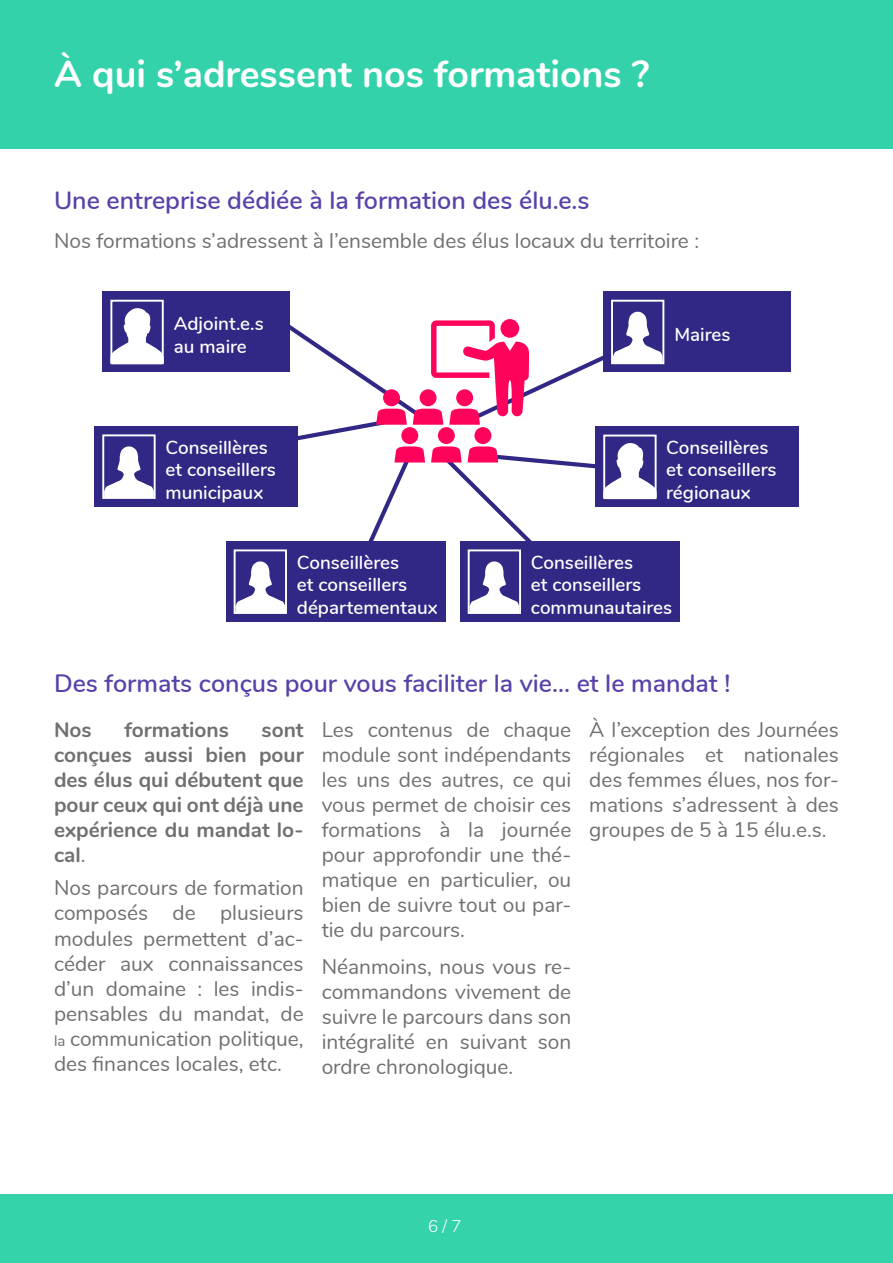
<style>
.page{position:relative;width:893px;height:1263px;background:#fff}
.page>*{position:absolute;margin:0;border:0;box-sizing:border-box;transform-origin:0 0}
.GRAND_titres{font:700 37.65px "Nunito";color:#fff}
.t1{font:600 25.05px "Nunito";color:#5a41a9}
.t2{font:20.85px/25px "Nunito";color:#707070;text-align:justify}
.t3{font:700 20.85px/25px "Nunito";color:#707070;text-align:justify}
.t4{font:600 18.75px "Nunito";color:#fff}
.t5{font:300 16.8px "Nunito";color:#fff}
.s1{font-weight:400}
.s2{font-size:15px}
</style>
<div class="page">
<div style="left:0;top:1194px;width:893px;height:69px;background:#35d3aa"></div>
<div style="left:603px;top:292px;width:187px;height:80px;background:#302884"></div>
<div style="left:103px;top:292px;width:187px;height:80px;background:#302884"></div>
<svg style="left:113px;top:308px;width:48px;height:53px"></svg>
<div style="left:110px;top:300px;width:54px;height:64px;border:2px solid #fff"></div>
<div style="left:95px;top:427px;width:203px;height:80px;background:#302884"></div>
<svg style="left:105px;top:446px;width:48px;height:50px"></svg>
<div style="left:102px;top:434px;width:54px;height:65px;border:2px solid #fff"></div>
<div style="left:595px;top:427px;width:203px;height:80px;background:#302884"></div>
<div style="left:611px;top:300px;width:53px;height:64px;border:2px solid #fff"></div>
<div style="left:226px;top:542px;width:219px;height:80px;background:#302884"></div>
<div style="left:460px;top:542px;width:219px;height:80px;background:#302884"></div>
<svg style="left:237px;top:561px;width:47px;height:50px"></svg>
<div style="left:234px;top:549px;width:53px;height:65px;border:2px solid #fff"></div>
<svg style="left:471px;top:561px;width:47px;height:50px"></svg>
<div style="left:468px;top:549px;width:53px;height:65px;border:2px solid #fff"></div>
<svg style="left:272px;top:312px;width:391px;height:240px"></svg>
<div style="left:603px;top:435px;width:54px;height:64px;border:2px solid #fff"></div>
<div style="left:0;top:0;width:893px;height:148px;background:#34d2aa"></div>
<p class="GRAND_titres" style="left:54px;top:46px;width:597px">À qui s’adressent nos formations ?</p>
<p class="t1" style="left:54px;top:182px;width:537px">Une entreprise dédiée à la formation des élu.e.s</p>
<p class="t2" style="left:54px;top:227px;width:647px">Nos formations s’adressent à l’ensemble des élus locaux du territoire :</p>
<p class="t4" style="left:174px;top:310px;width:92px">Adjoint.e.s</p>
<p class="t4" style="left:174px;top:332px;width:75px">au maire</p>
<p class="t4" style="left:166px;top:433px;width:104px">Conseillères</p>
<p class="t4" style="left:166px;top:456px;width:112px">et conseillers</p>
<p class="t4" style="left:166px;top:478px;width:99px">municipaux</p>
<p class="t4" style="left:297px;top:548px;width:104px">Conseillères</p>
<p class="t4" style="left:297px;top:571px;width:112px">et conseillers</p>
<p class="t4" style="left:297px;top:593px;width:142px">départementaux</p>
<p class="t4" style="left:674px;top:321px;width:58px">Maires</p>
<p class="t4" style="left:666px;top:433px;width:104px">Conseillères</p>
<p class="t4" style="left:666px;top:456px;width:112px">et conseillers</p>
<p class="t4" style="left:666px;top:478px;width:86px">régionaux</p>
<p class="t4" style="left:531px;top:548px;width:104px">Conseillères</p>
<p class="t4" style="left:531px;top:571px;width:112px">et conseillers</p>
<p class="t4" style="left:531px;top:593px;width:143px">communautaires</p>
<p class="t1" style="left:54px;top:665px;width:678px">Des formats conçus pour vous faciliter la vie... et le mandat !</p>
<p class="t3" style="left:54px;top:716px;width:39px">Nos</p>
<p class="t3" style="left:125px;top:716px;width:106px">formations</p>
<p class="t3" style="left:54px;top:716px;width:251px;text-indent:208px">sont conçues aussi bien pour des élus qui débutent que pour ceux qui ont déjà une expérience du mandat lo&shy;cal<span class="s1">.</span></p>
<p class="t2" style="left:54px;top:874px;width:251px">Nos parcours de formation composés de plusieurs modules permettent d’ac&shy;céder aux connaissances d’un domaine : les indis&shy;pensables du mandat, de <span class="s2">la</span> communication politique, des finances locales, etc.</p>
<p class="t2" style="left:322px;top:716px;width:251px">Les contenus de chaque module sont indépendants les uns des autres, ce qui vous permet de choisir ces formations à la journée pour approfondir une thé&shy;matique en particulier, ou bien de suivre tout ou par&shy;tie du parcours.</p>
<p class="t2" style="left:322px;top:953px;width:251px">Néanmoins, nous vous re&shy;commandons vivement de suivre le parcours dans son intégralité en suivant son ordre chronologique.</p>
<p class="t2" style="left:589px;top:716px;width:251px">À l’exception des Journées régionales et nationales des femmes élues, nos for&shy;mations s’adressent à des groupes de 5 à 15 élu.e.s.</p>
<p class="t5" style="left:428px;top:1213px;width:35px">6 / 7</p>
</div>
